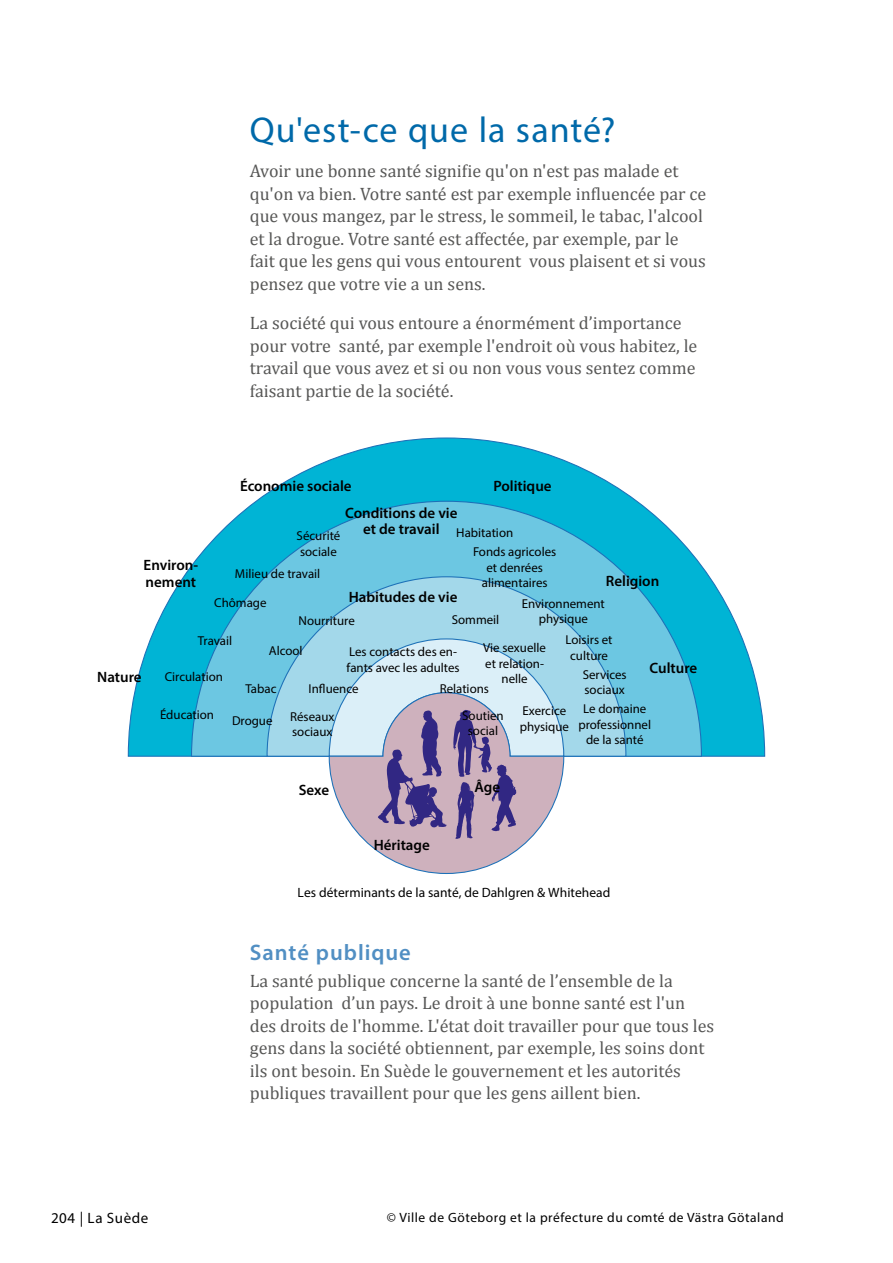
<style>
.page{position:relative;width:893px;height:1263px;background:#fff}
.page>*{position:absolute;margin:0;border:0;box-sizing:border-box;transform-origin:0 0}
.t1{font:36px "Myriad Pro";letter-spacing:.025em;color:#0069a9}
.t2{font:600 22.5px "Myriad Pro";letter-spacing:.045em;color:#518fc3}
.t3{font:18px/22.5px "Cambria";color:#575756}
.t4{font:600 15px/16.5px "Myriad Pro";color:#000}
.t5{font:15px "Myriad Pro";letter-spacing:.04em;color:#000}
.t6{font:13.5px "Myriad Pro";letter-spacing:.03em;color:#000}
.t7{font:13.5px "Myriad Pro";color:#000}
.t8{font:12.9px/15.5px "Myriad Pro";color:#000}
</style>
<div class="page">
<svg style="left:128px;top:437px;width:637px;height:320px"></svg>
<svg style="left:190px;top:500px;width:512px;height:257px;background:#4bc1de"></svg>
<svg style="left:266px;top:576px;width:361px;height:181px;background:#8bcfe5"></svg>
<svg style="left:328px;top:638px;width:237px;height:236px;background:#bfbfd3"></svg>
<h1 class="t1" style="left:250px;top:108px;width:367px">Qu'est-ce que la santé?</h1>
<p class="t3" style="left:250px;top:160px;width:458px">Avoir une bonne santé signifie qu'on n'est pas malade et qu'on va bien. Votre santé est par exemple influencée par ce que vous mangez, par le stress, le sommeil, le tabac, l'alcool et la drogue. Votre santé est affectée, par exemple, par le fait que les gens qui vous entourent vous plaisent et si vous pensez que votre vie a un sens.</p>
<p class="t3" style="left:250px;top:312px;width:449px">La société qui vous entoure a énormément d’importance pour votre santé, par exemple l'endroit où vous habitez, le travail que vous avez et si ou non vous vous sentez comme faisant partie de la société.</p>
<p class="t4" style="left:240px;top:478px;width:113px">Économie sociale</p>
<p class="t4" style="left:493px;top:478px;width:60px">Politique</p>
<p class="t4" style="left:345px;top:504px;width:114px;text-align:center">Conditions de vie et de travail</p>
<p class="t8" style="left:297px;top:528px;width:45px">Sécurité sociale</p>
<p class="t8" style="left:473px;top:523px;width:85px;line-height:18.9px;text-indent:-17px">Habitation<br>Fonds agricoles</p>
<p class="t8" style="left:482px;top:559px;width:67px;text-align:center">et denrées alimentaires</p>
<p class="t8" style="left:522px;top:595px;width:85px;text-align:center">Environnement physique</p>
<p class="t8" style="left:566px;top:632px;width:48px;text-align:center">Loisirs et culture</p>
<p class="t8" style="left:583px;top:667px;width:45px">Services sociaux</p>
<p class="t8" style="left:462px;top:707px;width:43px;text-align:center">Soutien social</p>
<p class="t8" style="left:578px;top:701px;width:74px;text-align:center">Le domaine professionnel de la santé</p>
<p class="t4" style="left:144px;top:557px;width:56px">Environ&shy;nement</p>
<p class="t8" style="left:235px;top:566px;width:87px">Milieu de travail</p>
<p class="t4" style="left:606px;top:572px;width:55px">Religion</p>
<p class="t4" style="left:349px;top:588px;width:110px">Habitudes de vie</p>
<p class="t8" style="left:214px;top:595px;width:54px">Chômage</p>
<p class="t8" style="left:299px;top:613px;width:58px">Nourriture</p>
<p class="t8" style="left:452px;top:612px;width:49px">Sommeil</p>
<p class="t8" style="left:269px;top:643px;width:35px">Alcool</p>
<p class="t8" style="left:245px;top:680px;width:33px">Tabac</p>
<p class="t8" style="left:232px;top:713px;width:42px">Drogue</p>
<p class="t8" style="left:290px;top:708px;width:46px">Réseaux sociaux</p>
<p class="t8" style="left:198px;top:632px;width:36px">Travail</p>
<p class="t8" style="left:483px;top:640px;width:64px;text-align:center">Vie sexuelle et relation&shy;nelle</p>
<p class="t8" style="left:347px;top:644px;width:115px">Les contacts des en&shy;fants avec les adultes</p>
<p class="t8" style="left:440px;top:680px;width:51px">Relations</p>
<p class="t4" style="left:650px;top:659px;width:49px">Culture</p>
<p class="t8" style="left:165px;top:668px;width:60px">Circulation</p>
<p class="t4" style="left:97px;top:669px;width:46px">Nature</p>
<p class="t8" style="left:309px;top:680px;width:52px">Influence</p>
<p class="t8" style="left:520px;top:703px;width:51px">Exercice physique</p>
<p class="t8" style="left:160px;top:706px;width:56px">Éducation</p>
<p class="t4" style="left:299px;top:781px;width:32px">Sexe</p>
<p class="t4" style="left:374px;top:836px;width:58px">Héritage</p>
<p class="t4" style="left:475px;top:779px;width:27px">Âge</p>
<p class="t7" style="left:298px;top:884px;width:314px">Les déterminants de la santé, de Dahlgren &amp; Whitehead</p>
<p class="t2" style="left:250px;top:938px;width:163px">Santé publique</p>
<p class="t3" style="left:250px;top:969px;width:466px">La santé publique concerne la santé de l’ensemble de la population d’un pays. Le droit à une bonne santé est l'un des droits de l'homme. L'état doit travailler pour que tous les gens dans la société obtiennent, par exemple, les soins dont ils ont besoin. En Suède le gouvernement et les autorités publiques travaillent pour que les gens aillent bien.</p>
<p class="t5" style="left:51px;top:1209px;width:99px">204 | La Suède</p>
<p class="t6" style="left:387px;top:1209px;width:398px">© Ville de Göteborg et la préfecture du comté de Västra Götaland</p>
</div>
